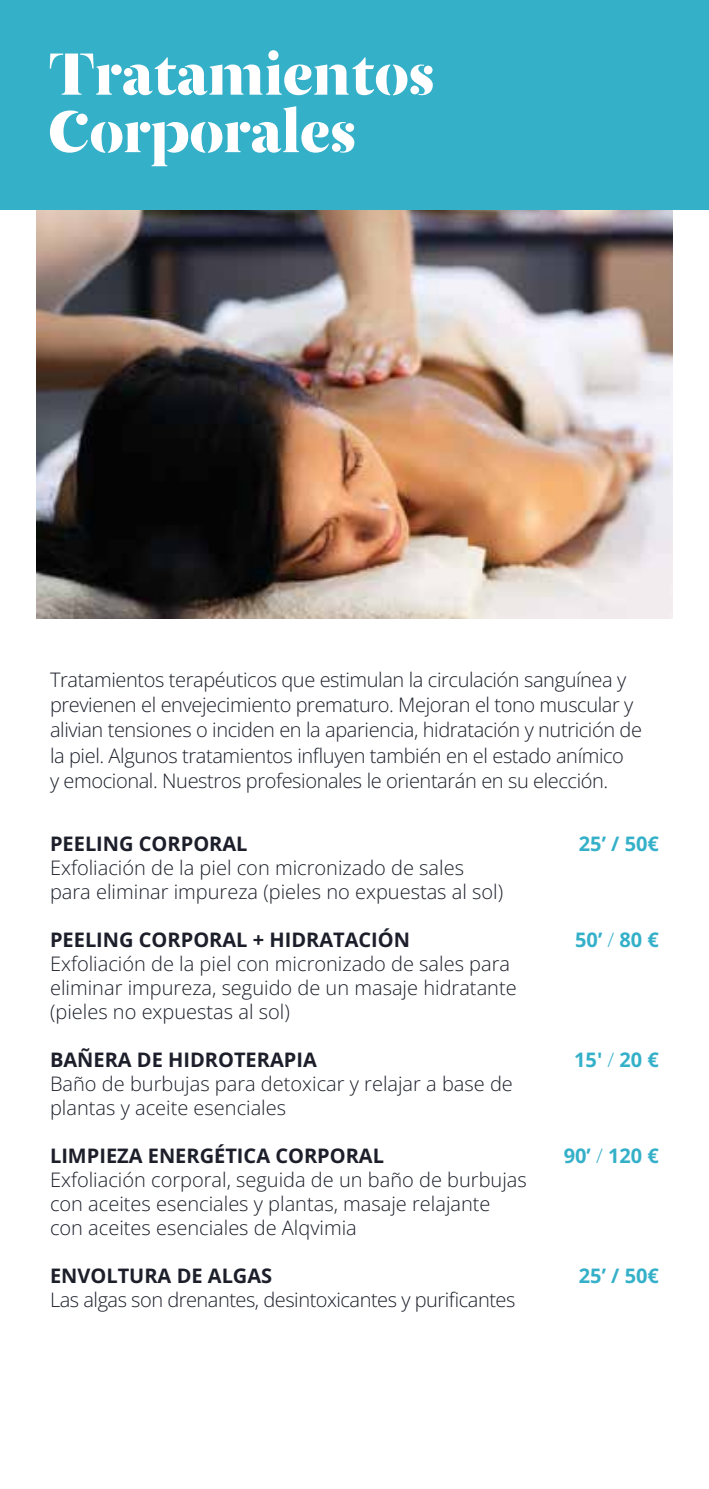
<style>
.page{position:relative;width:709px;height:1489px;background:#fff}
.page>*{position:absolute;margin:0;border:0;box-sizing:border-box;transform-origin:0 0}
.t1{font:65.25px/57.5px "Artiem";color:#fff}
.t2{font:300 20px/24px "Open Sans";color:#1c1f2a}
.t3{font:300 20px/25.2px "Open Sans";letter-spacing:-.02em;color:#1c1f2a}
.t4{font:700 20px "Open Sans";color:#1c1f2a}
.t5{font:300 20px "Open Sans";letter-spacing:-.025em;color:#1c1f2a}
.t6{font:700 20px "Open Sans";color:#35b0c9}
.s1{font-weight:300}
</style>
<div class="page">
<img style="left:36px;top:209px;width:636px;height:409px">
<div style="left:0;top:0;width:709px;height:209px;background:#35b0c9"></div>
<h1 class="t1" style="left:48px;top:47px;width:387px">Tratamientos<br>Corporales</h1>
<p class="t3" style="left:50px;top:666px;width:593px">Tratamientos terapéuticos que estimulan la circulación sanguínea y previenen el envejecimiento prematuro. Mejoran el tono muscular y alivian tensiones o inciden en la apariencia, hidratación y nutrición de la piel. Algunos tratamientos influyen también en el estado anímico<br>y emocional. Nuestros profesionales le orientarán en su elección.</p>
<p class="t4" style="left:50px;top:830px;width:199px">PEELING CORPORAL</p>
<p class="t6" style="left:579px;top:830px;width:82px">25’ / 50€</p>
<p class="t2" style="left:50px;top:855px;width:454px">Exfoliación de la piel con micronizado de sales para eliminar impureza (pieles no expuestas al sol)</p>
<p class="t4" style="left:50px;top:926px;width:361px">PEELING CORPORAL + HIDRATACIÓN</p>
<p class="t6" style="left:575px;top:926px;width:85px">50’ <span class="s1">/</span> 80 €</p>
<p class="t2" style="left:50px;top:951px;width:468px">Exfoliación de la piel con micronizado de sales para eliminar impureza, seguido de un masaje hidratante (pieles no expuestas al sol)</p>
<p class="t4" style="left:50px;top:1046px;width:268px">BAÑERA DE HIDROTERAPIA</p>
<p class="t6" style="left:574px;top:1046px;width:86px">15' <span class="s1">/</span> 20 €</p>
<p class="t2" style="left:50px;top:1071px;width:464px">Baño de burbujas para detoxicar y relajar a base de plantas y aceite esenciales</p>
<p class="t4" style="left:50px;top:1142px;width:335px">LIMPIEZA ENERGÉTICA CORPORAL</p>
<p class="t6" style="left:563px;top:1142px;width:97px">90’ <span class="s1">/</span> 120 €</p>
<p class="t2" style="left:50px;top:1167px;width:478px">Exfoliación corporal, seguida de un baño de burbujas con aceites esenciales y plantas, masaje relajante con aceites esenciales de Alqvimia</p>
<p class="t4" style="left:50px;top:1262px;width:224px">ENVOLTURA DE ALGAS</p>
<p class="t6" style="left:579px;top:1262px;width:82px">25’ / 50€</p>
<p class="t5" style="left:50px;top:1286px;width:467px">Las algas son drenantes, desintoxicantes y purificantes</p>
</div>
